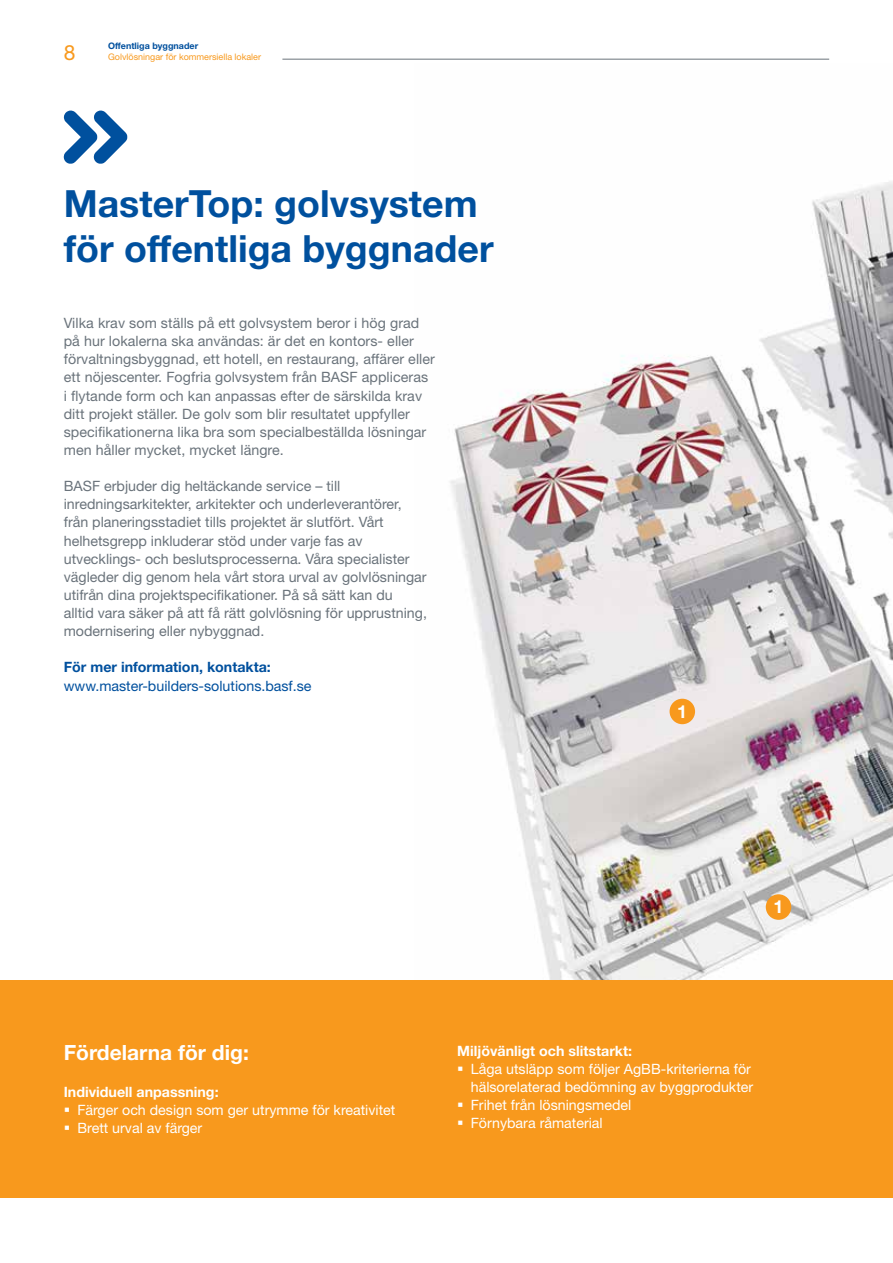
<style>
.page{position:relative;width:893px;height:1263px;background:#fff}
.page>*{position:absolute;margin:0;border:0;box-sizing:border-box;transform-origin:0 0}
.t1{font:700 37.5px/45px "Helvetica Neue LT Pro";color:#00509e}
.t2{font:700 21px "Helvetica Neue LT Pro";color:#fff}
.t3{font:21px "Helvetica Neue LT Pro";color:#f8991d}
.t4{font:700 18px "Helvetica Neue LT Pro";color:#fff}
.t5{font:14.25px/18.1px "Helvetica Neue LT Pro";color:#6a737b}
.t6{font:14.25px/18.1px "Helvetica Neue LT Pro";color:#fff;text-align:right}
.t7{font:700 14.25px "Helvetica Neue LT Pro";color:#fff}
.t8{font:14.25px "Helvetica Neue LT Pro";color:#00509e}
.t9{font:700 14.25px "Helvetica Neue LT Pro";color:#00509e}
.t10{font:9px "Helvetica Neue LT Pro";color:#f8991d}
.t11{font:700 9px "Helvetica Neue LT Pro";color:#00509e}
</style>
<div class="page">
<hr style="left:282px;top:59px;width:547px;height:1px;background:#6a737b">
<img style="left:450px;top:181px;width:443px;height:799px">
<div style="left:0;top:980px;width:893px;height:218px;background:#f8991d"></div>
<svg style="left:64px;top:111px;width:63px;height:53px"></svg>
<div style="left:766px;top:894px;width:25px;height:26px;background:#f8991d;border-radius:50%"></div>
<div style="left:670px;top:699px;width:25px;height:25px;background:#f8991d;border-radius:50%"></div>
<h2 class="t3" style="left:64px;top:39px;width:13px">8</h2>
<p class="t11" style="left:108px;top:40px;width:92px">Offentliga byggnader</p>
<p class="t10" style="left:108px;top:51px;width:155px">Golvlösningar för kommersiella lokaler</p>
<h1 class="t1" style="left:64px;top:180px;width:431px">MasterTop: golvsystem för offentliga byggnader</h1>
<p class="t5" style="left:64px;top:314px;width:373px">Vilka krav som ställs på ett golvsystem beror i hög grad på hur lokalerna ska användas: är det en kontors- eller förvaltningsbyggnad, ett hotell, en restaurang, affärer eller ett nöjescenter. Fogfria golvsystem från BASF appliceras i flytande form och kan anpassas efter de särskilda krav ditt projekt ställer. De golv som blir resultatet uppfyller specifikationerna lika bra som specialbeställda lösningar men håller mycket, mycket längre.</p>
<p class="t5" style="left:64px;top:477px;width:365px">BASF erbjuder dig heltäckande service – till inredningsarkitekter, arkitekter och underleverantörer, från planeringsstadiet tills projektet är slutfört. Vårt helhetsgrepp inkluderar stöd under varje fas av utvecklings- och beslutsprocesserna. Våra specialister vägleder dig genom hela vårt stora urval av golvlösningar utifrån dina projektspecifikationer. På så sätt kan du<br>alltid vara säker på att få rätt golvlösning för upprustning, modernisering eller nybyggnad.</p>
<p class="t9" style="left:64px;top:658px;width:209px">För mer information, kontakta:</p>
<p class="t8" style="left:64px;top:677px;width:249px">www.master-builders-solutions.basf.se</p>
<p class="t4" style="left:677px;top:700px;width:12px">1</p>
<h2 class="t2" style="left:64px;top:1040px;width:187px">Fördelarna för dig:</h2>
<p class="t7" style="left:64px;top:1082px;width:156px">Individuell anpassning:</p>
<p class="t6" style="left:64px;top:1100px;width:333px">▪ Färger och design som ger utrymme för kreativitet</p>
<p class="t6" style="left:64px;top:1118px;width:140px">▪ Brett urval av färger</p>
<p class="t4" style="left:773px;top:896px;width:12px">1</p>
<p class="t7" style="left:457px;top:1041px;width:176px">Miljövänligt och slitstarkt:</p>
<p class="t6" style="left:457px;top:1059px;width:298px">▪ Låga utsläpp som följer AgBB-kriterierna för hälsorelaterad bedömning av byggprodukter</p>
<p class="t6" style="left:457px;top:1095px;width:176px">▪ Frihet från lösningsmedel</p>
<p class="t6" style="left:457px;top:1114px;width:147px">▪ Förnybara råmaterial</p>
</div>
